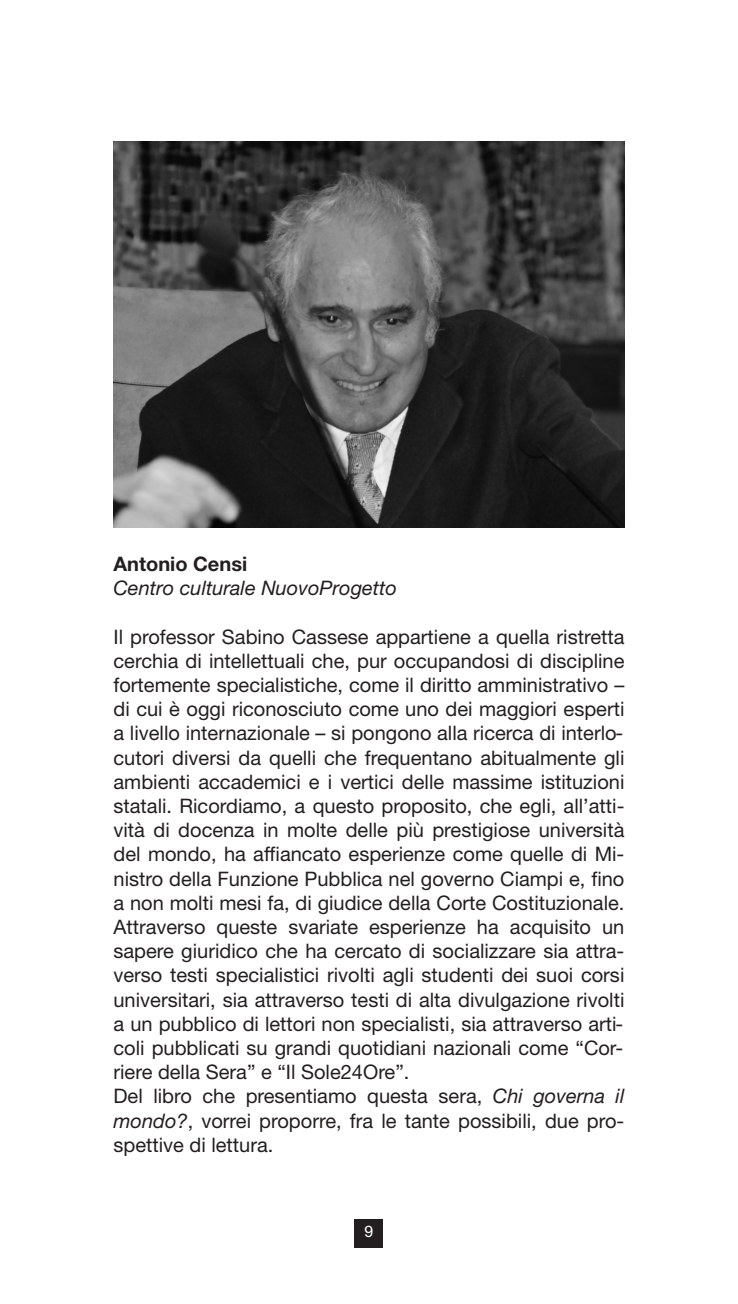
<style>
.page{position:relative;width:738px;height:1304px;background:#fff}
.page>*{position:absolute;margin:0;border:0;box-sizing:border-box;transform-origin:0 0}
.t1{font:20px/24.2px "Helvetica Neue";color:#231f20}
.t2{font:italic 20px "Helvetica Neue";color:#231f20}
.t3{font:700 20px "Helvetica Neue";color:#231f20}
.t4{font:16px "Helvetica Neue";color:#fff}
.s1{font-style:italic}
</style>
<div class="page">
<div style="left:354px;top:1219px;width:29px;height:28px;background:#231f20"></div>
<img style="left:113px;top:142px;width:511px;height:386px">
<p class="t3" style="left:113px;top:557px;width:135px">Antonio Censi</p>
<p class="t2" style="left:113px;top:581px;width:285px">Centro culturale NuovoProgetto</p>
<p class="t1" style="left:113px;top:624px;width:512px">Il professor Sabino Cassese appartiene a quella ristretta cerchia di intellettuali che, pur occupandosi di discipline fortemente specialistiche, come il diritto amministrativo – di cui è oggi riconosciuto come uno dei maggiori esperti a livello internazionale – si pongono alla ricerca di interlo&shy;cutori diversi da quelli che frequentano abitualmente gli ambienti accademici e i vertici delle massime istituzioni statali. Ricordiamo, a questo proposito, che egli, all’atti&shy;vità di docenza in molte delle più prestigiose università del mondo, ha affiancato esperienze come quelle di Mi&shy;nistro della Funzione Pubblica nel governo Ciampi e, fino a non molti mesi fa, di giudice della Corte Costituzionale.<br>Attraverso queste svariate esperienze ha acquisito un sapere giuridico che ha cercato di socializzare sia attra&shy;verso testi specialistici rivolti agli studenti dei suoi corsi universitari, sia attraverso testi di alta divulgazione rivolti a un pubblico di lettori non specialisti, sia attraverso arti&shy;coli pubblicati su grandi quotidiani nazionali come “Cor&shy;riere della Sera” e “Il Sole24Ore”.<br>Del libro che presentiamo questa sera, <span class="s1">Chi governa il mondo?</span>, vorrei proporre, fra le tante possibili, due pro&shy;spettive di lettura.</p>
<p class="t4" style="left:364px;top:1226px;width:10px">9</p>
</div>
